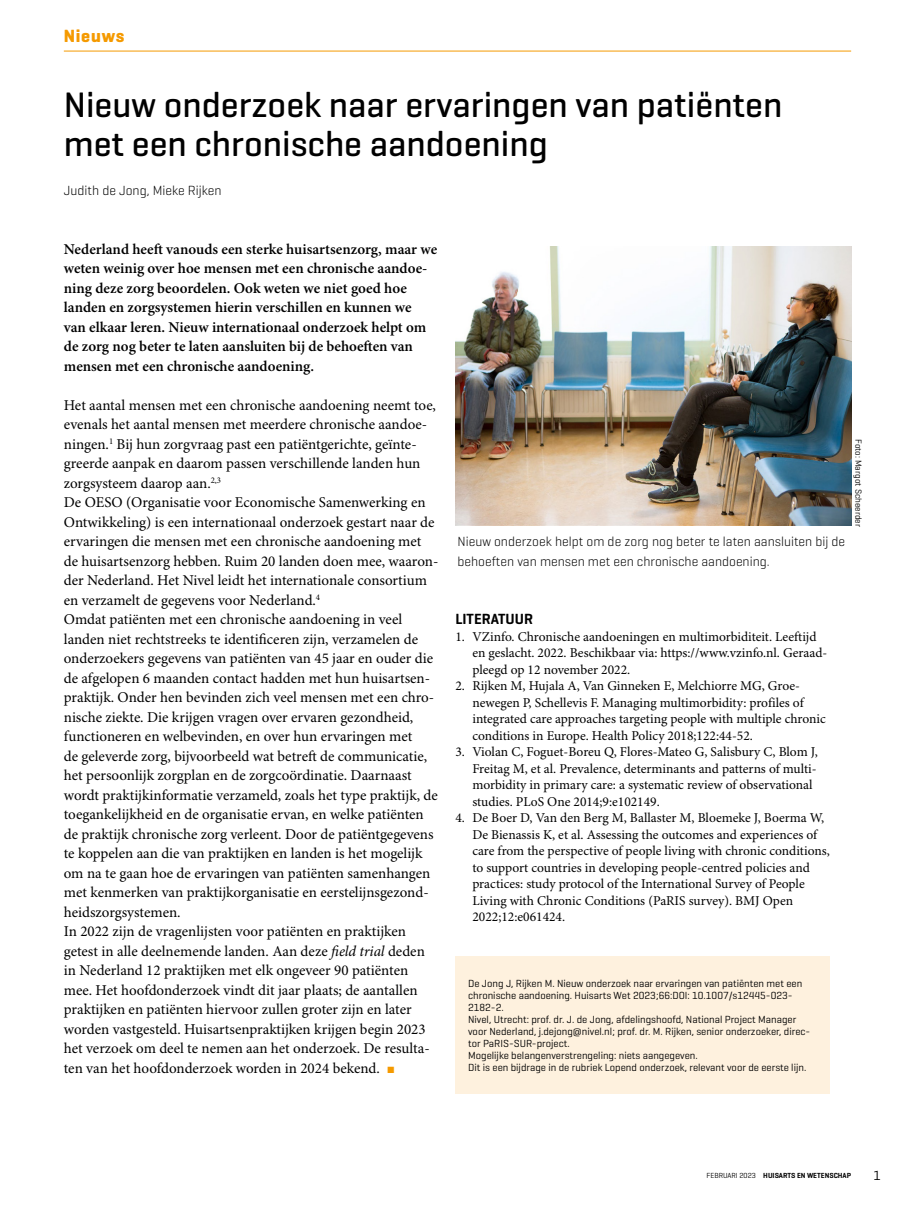
<style>
.page{position:relative;width:915px;height:1212px;background:#fff}
.page>*{position:absolute;margin:0;border:0;box-sizing:border-box;transform-origin:0 0}
.Title_artikelkop{font:500 36px/39px "Geogrotesque";color:#000}
.t1{font:700 18px "Geogrotesque";letter-spacing:.04em;color:#f59a00}
.Para_broodtekst{font:15px/19.5px "Minion Pro";color:#000}
.Para_intro{font:600 15px/19.5px "Minion Pro";color:#000}
.Bibliography_Heading{font:600 15px "Geogrotesque";color:#000}
.t2{font:13.5px/16.5px "Minion Pro";color:#000}
.Image_Caption_figuur{font:300 13.5px/19.5px "Geogrotesque";color:#000}
.Author_auteur{font:300 13.5px "Geogrotesque";color:#000}
.t3{font:13.5px "Geogrotesque";color:#000}
.Biography_auteursinf{font:10.5px/12px "Geogrotesque";color:#000}
.Image_Caption_figuur-2{font:9px "Geogrotesque";color:#000}
.t4{font:600 7.5px "Geogrotesque";color:#000}
.t5{font:7.5px "Geogrotesque";color:#000}
.s1{font-style:italic}
.s2{color:#f59a00}
.s3{font-weight:400}
</style>
<div class="page">
<hr style="left:64px;top:51px;width:786px;height:1px;background:#f59a00">
<div style="left:455px;top:956px;width:374px;height:137px;background:#fef1de"></div>
<img style="left:455px;top:246px;width:395px;height:279px">
<p class="t1" style="left:64px;top:25px;width:62px">Nieuws</p>
<p class="Title_artikelkop" style="left:64px;top:85px;width:719px">Nieuw onderzoek naar ervaringen van patiënten met een chronische aandoening</p>
<p class="Author_auteur" style="left:64px;top:182px;width:159px">Judith de Jong, Mieke Rijken</p>
<p class="Para_intro" style="left:64px;top:240px;width:375px">Nederland heeft vanouds een sterke huisartsenzorg, maar we weten weinig over hoe mensen met een chronische aandoe&shy;ning deze zorg beoordelen. Ook weten we niet goed hoe landen en zorgsystemen hierin verschillen en kunnen we van elkaar leren. Nieuw internationaal onderzoek helpt om de zorg nog beter te laten aansluiten bij de behoeften van mensen met een chronische aandoening.</p>
<p class="Para_broodtekst" style="left:64px;top:396px;width:373px">Het aantal mensen met een chronische aandoening neemt toe, evenals het aantal mensen met meerdere chronische aandoe&shy;ningen.<sup>1</sup> Bij hun zorgvraag past een patiëntgerichte, geïnte&shy;greerde aanpak en daarom passen verschillende landen hun zorgsysteem daarop aan.<sup>2,3</sup></p>
<p class="Para_broodtekst" style="left:64px;top:493px;width:376px">De OESO (Organisatie voor Economische Samenwerking en Ontwikkeling) is een internationaal onderzoek gestart naar de ervaringen die mensen met een chronische aandoening met de huisartsenzorg hebben. Ruim 20 landen doen mee, waaron&shy;der Nederland. Het Nivel leidt het internationale consortium en verzamelt de gegevens voor Nederland.<sup>4</sup></p>
<p class="Para_broodtekst" style="left:64px;top:610px;width:375px">Omdat patiënten met een chronische aandoening in veel landen niet rechtstreeks te identificeren zijn, verzamelen de onderzoekers gegevens van patiënten van 45 jaar en ouder die de afgelopen 6 maanden contact hadden met hun huisartsen&shy;praktijk. Onder hen bevinden zich veel mensen met een chro&shy;nische ziekte. Die krijgen vragen over ervaren gezondheid, functioneren en welbevinden, en over hun ervaringen met<br>de geleverde zorg, bijvoorbeeld wat betreft de communicatie, het persoonlijk zorgplan en de zorgcoördinatie. Daarnaast wordt praktijkinformatie verzameld, zoals het type praktijk, de toegankelijkheid en de organisatie ervan, en welke patiënten de praktijk chronische zorg verleent. Door de patiëntgegevens te koppelen aan die van praktijken en landen is het mogelijk om na te gaan hoe de ervaringen van patiënten samenhangen met kenmerken van praktijkorganisatie en eerstelijnsgezond&shy;heidszorgsystemen.</p>
<p class="Para_broodtekst" style="left:64px;top:922px;width:367px">In 2022 zijn de vragenlijsten voor patiënten en praktijken getest in alle deelnemende landen. Aan deze <span class="s1">field trial</span> deden in Nederland 12 praktijken met elk ongeveer 90 patiënten mee. Het hoofdonderzoek vindt dit jaar plaats; de aantallen praktijken en patiënten hiervoor zullen groter zijn en later worden vastgesteld. Huisartsenpraktijken krijgen begin 2023 het verzoek om deel te nemen aan het onderzoek. De resulta&shy;ten van het hoofdonderzoek worden in 2024 bekend. <span class="s2">■</span></p>
<p class="Image_Caption_figuur" style="left:457px;top:532px;width:389px">Nieuw onderzoek helpt om de zorg nog beter te laten aansluiten bij de behoeften van mensen met een chronische aandoening.</p>
<p class="Image_Caption_figuur-2" style="left:863px;top:439px;width:89px;rotate:90deg">Foto: Margot Scheerder</p>
<p class="Bibliography_Heading" style="left:455px;top:610px;width:79px">LITERATUUR</p>
<p class="t2" style="left:472px;top:629px;width:356px;text-indent:-17px">1. VZinfo. Chronische aandoeningen en multimorbiditeit. Leeftijd en geslacht. 2022. Beschikbaar via: https://www.vzinfo.nl. Geraad&shy;pleegd op 12 november 2022.</p>
<p class="t2" style="left:472px;top:678px;width:355px;text-indent:-17px">2. Rijken M, Hujala A, Van Ginneken E, Melchiorre MG, Groe&shy;newegen P, Schellevis F. Managing multimorbidity: profiles of integrated care approaches targeting people with multiple chronic conditions in Europe. Health Policy 2018;122:44-52.</p>
<p class="t2" style="left:472px;top:744px;width:347px;text-indent:-17px">3. Violan C, Foguet-Boreu Q, Flores-Mateo G, Salisbury C, Blom J, Freitag M, et al. Prevalence, determinants and patterns of multi&shy;morbidity in primary care: a systematic review of observational studies. PLoS One 2014;9:e102149.</p>
<p class="t2" style="left:472px;top:810px;width:359px;text-indent:-17px">4. De Boer D, Van den Berg M, Ballaster M, Bloemeke J, Boerma W, De Bienassis K, et al. Assessing the outcomes and experiences of care from the perspective of people living with chronic conditions, to support countries in developing people-centred policies and practices: study protocol of the International Survey of People Living with Chronic Conditions (PaRIS survey). BMJ Open 2022;12:e061424.</p>
<p class="Biography_auteursinf" style="left:468px;top:976px;width:335px">De Jong J, Rijken M. N ieuw onderzoek naar ervaringen van patiënten met een chronische aandoening. Huisarts Wet 2023;66:DOI: 10.1007/s12445-023-<br>2182-2.</p>
<p class="Biography_auteursinf" style="left:468px;top:1012px;width:343px">N ivel, Utrecht: prof. dr. J. de Jong, afdelingshoofd, National Project Manager voor Nederland, j.dejong@nivel.nl; prof. dr. M. Rijken, senior onderzoeker, direc&shy;tor PaRIS-SUR-project.</p>
<p class="Biography_auteursinf" style="left:468px;top:1048px;width:231px">Mogelijke belangenverstrengeling: niets aangegeven.</p>
<p class="Biography_auteursinf" style="left:468px;top:1060px;width:339px">Dit is een bijdrage in de rubriek Lopend onderzoek, relevant voor de eerste lijn.</p>
<p class="t4" style="left:706px;top:1171px;width:146px"><span class="s3">FEBRUARI 2023</span> HUISARTS EN WETENSCHAP</p>
<p class="t5" style="left:715px;top:1171px;width:42px">maand 0 00</p>
<p class="t3" style="left:873px;top:1166px;width:9px">1</p>
</div>
